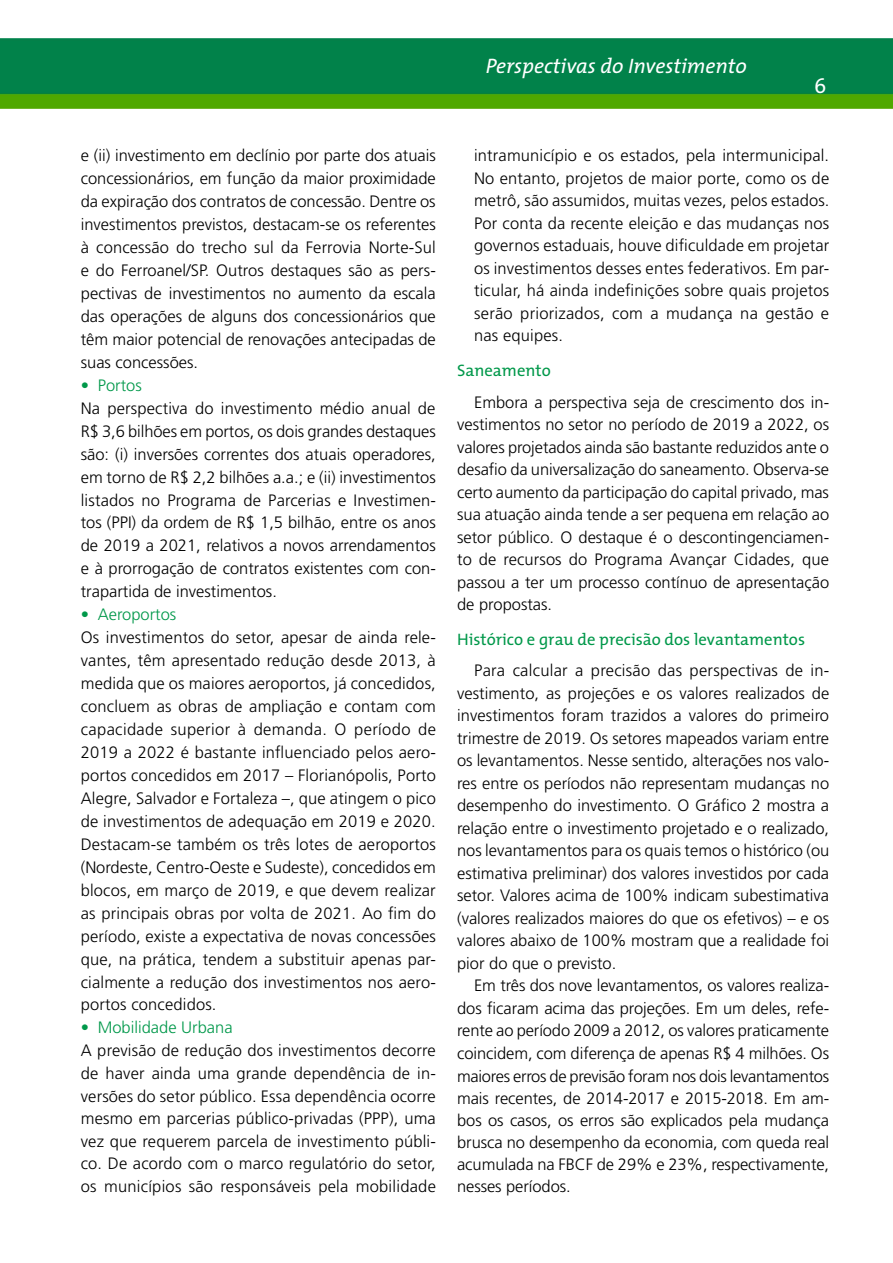
<style>
.page{position:relative;width:893px;height:1263px;background:#fff}
.page>*{position:absolute;margin:0;border:0;box-sizing:border-box;transform-origin:0 0}
.t1{font:italic 21px "T Mix";color:#fff}
.t2{font:21px "T Mix";color:#fff}
.t3{font:16.65px "T Mix";color:#00984a}
.TEXTO_Entra{font:300 16.5px/23px "Frutiger LT Std";letter-spacing:.01em;color:#000;text-align:justify}
.TEXTO{font:300 16.5px/22.5px "Frutiger LT Std";color:#000;text-align:justify}
.t4{font:300 16.5px "Frutiger LT Std";color:#00984a}
</style>
<div class="page">
<img style="left:0;top:38px;width:893px;height:70px">
<p class="t1" style="left:486px;top:49px;width:262px">Perspectivas do Investimento</p>
<p class="t2" style="left:814px;top:69px;width:14px">6</p>
<p class="TEXTO_Entra" style="left:81px;top:144px;width:357px">e (ii) investimento em declínio por parte dos atuais concessionários, em função da maior proximidade da expiração dos contratos de concessão. Dentre os investimentos previstos, destacam-se os referentes à concessão do trecho sul da Ferrovia Norte-Sul e do Ferroanel/SP. Outros destaques são as pers&shy;pectivas de investimentos no aumento da escala das operações de alguns dos concessionários que têm maior potencial de renovações antecipadas de suas concessões.</p>
<p class="t4" style="left:81px;top:376px;width:63px">• Portos</p>
<p class="TEXTO_Entra" style="left:81px;top:397px;width:357px">Na perspectiva do investimento médio anual de R$ 3,6 bilhões em portos, os dois grandes destaques são: (i) inversões correntes dos atuais operadores, em torno de R$ 2,2 bilhões a.a.; e (ii) investimentos listados no Programa de Parcerias e Investimen&shy;tos (PPI) da ordem de R$ 1,5 bilhão, entre os anos de 2019 a 2021, relativos a novos arrendamentos e à prorrogação de contratos existentes com con&shy;trapartida de investimentos.</p>
<p class="t4" style="left:81px;top:605px;width:97px">• Aeroportos</p>
<p class="TEXTO_Entra" style="left:81px;top:626px;width:357px">Os investimentos do setor, apesar de ainda rele&shy;vantes, têm apresentado redução desde 2013, à medida que os maiores aeroportos, já concedidos, concluem as obras de ampliação e contam com capacidade superior à demanda. O período de 2019 a 2022 é bastante influenciado pelos aero&shy;portos concedidos em 2017 – Florianópolis, Porto Alegre, Salvador e Fortaleza –, que atingem o pico de investimentos de adequação em 2019 e 2020.<br>Destacam-se também os três lotes de aeroportos (Nordeste, Centro-Oeste e Sudeste), concedidos em blocos, em março de 2019, e que devem realizar as principais obras por volta de 2021. Ao fim do período, existe a expectativa de novas concessões que, na prática, tendem a substituir apenas par&shy;cialmente a redução dos investimentos nos aero&shy;portos concedidos.</p>
<p class="t4" style="left:81px;top:1018px;width:153px">• Mobilidade Urbana</p>
<p class="TEXTO_Entra" style="left:81px;top:1040px;width:357px;line-height:22.5px">A previsão de redução dos investimentos decorre de haver ainda uma grande dependência de in&shy;versões do setor público. Essa dependência ocorre mesmo em parcerias público-privadas (PPP), uma vez que requerem parcela de investimento públi&shy;co. De acordo com o marco regulatório do setor, os municípios são responsáveis pela mobilidade</p>
<p class="TEXTO_Entra" style="left:474px;top:144px;width:357px;line-height:22.5px">intramunicípio e os estados, pela intermunicipal.<br>No entanto, projetos de maior porte, como os de metrô, são assumidos, muitas vezes, pelos estados.<br>Por conta da recente eleição e das mudanças nos governos estaduais, houve dificuldade em projetar os investimentos desses entes federativos. Em par&shy;ticular, há ainda indefinições sobre quais projetos serão priorizados, com a mudança na gestão e nas equipes.</p>
<p class="t3" style="left:457px;top:357px;width:95px">Saneamento</p>
<p class="TEXTO" style="left:457px;top:391px;width:374px;text-indent:17px">Embora a perspectiva seja de crescimento dos in&shy;vestimentos no setor no período de 2019 a 2022, os valores projetados ainda são bastante reduzidos ante o desafio da universalização do saneamento. Observa-se certo aumento da participação do capital privado, mas sua atuação ainda tende a ser pequena em relação ao setor público. O destaque é o descontingenciamen&shy;to de recursos do Programa Avançar Cidades, que passou a ter um processo contínuo de apresentação de propostas.</p>
<p class="t3" style="left:457px;top:626px;width:349px">Histórico e grau de precisão dos levantamentos</p>
<p class="TEXTO" style="left:457px;top:660px;width:374px;text-indent:17px">Para calcular a precisão das perspectivas de in&shy;vestimento, as projeções e os valores realizados de investimentos foram trazidos a valores do primeiro trimestre de 2019. Os setores mapeados variam entre os levantamentos. Nesse sentido, alterações nos valo&shy;res entre os períodos não representam mudanças no desempenho do investimento. O Gráfico 2 mostra a relação entre o investimento projetado e o realizado, nos levantamentos para os quais temos o histórico (ou estimativa preliminar) dos valores investidos por cada setor. Valores acima de 100% indicam subestimativa (valores realizados maiores do que os efetivos) – e os valores abaixo de 100% mostram que a realidade foi pior do que o previsto.</p>
<p class="TEXTO" style="left:457px;top:975px;width:374px;text-indent:17px">Em três dos nove levantamentos, os valores realiza&shy;dos ficaram acima das projeções. Em um deles, refe&shy;rente ao período 2009 a 2012, os valores praticamente coincidem, com diferença de apenas R$ 4 milhões. Os maiores erros de previsão foram nos dois levantamentos mais recentes, de 2014-2017 e 2015-2018. Em am&shy;bos os casos, os erros são explicados pela mudança brusca no desempenho da economia, com queda real acumulada na FBCF de 29% e 23%, respectivamente, nesses períodos.</p>
</div>
